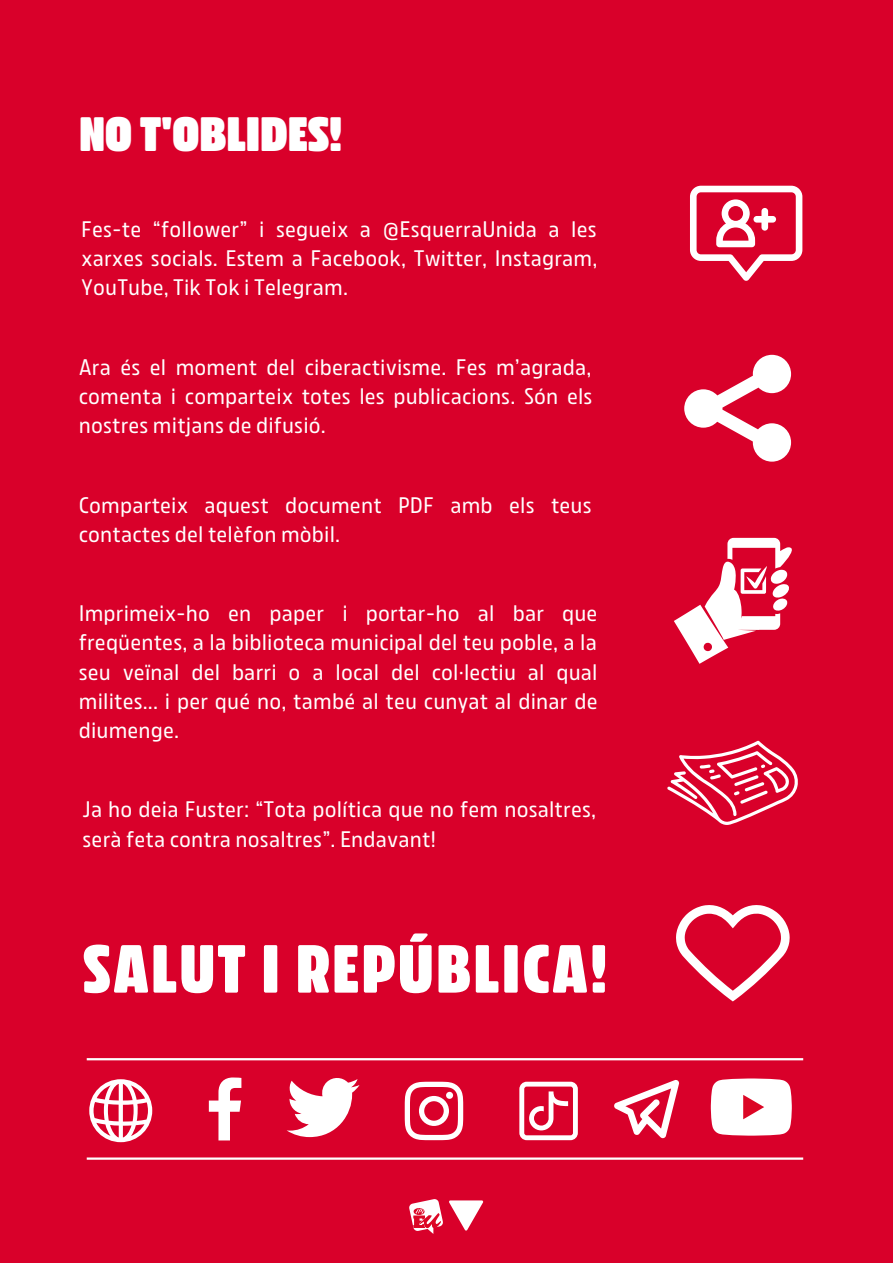
<style>
.page{position:relative;width:893px;height:1264px;background:#fff}
.page>*{position:absolute;margin:0;border:0;box-sizing:border-box;transform-origin:0 0}
.t1{font:800 63.3px "Izquierda Condensada";letter-spacing:.04em;color:#fff}
.t2{font:900 45px "Izquierda Condensada";color:#fff}
.t3{font:300 21px/29.2px "Izquierda";letter-spacing:.04em;color:#fff;text-align:justify}
</style>
<div class="page">
<div style="left:0;top:0;width:892px;height:1262px;background:#d9002a"></div>
<svg style="left:209px;top:1077px;width:32px;height:63px"></svg>
<svg style="left:287px;top:1078px;width:72px;height:59px"></svg>
<svg style="left:404px;top:1081px;width:59px;height:59px"></svg>
<div style="left:446px;top:1091px;width:7px;height:7px;background:#fff;border-radius:50%"></div>
<svg style="left:519px;top:1081px;width:58px;height:59px"></svg>
<svg style="left:710px;top:1078px;width:81px;height:57px;background:#fae0e4"></svg>
<svg style="left:89px;top:1079px;width:63px;height:63px"></svg>
<svg style="left:614px;top:1080px;width:65px;height:58px"></svg>
<svg style="left:684px;top:355px;width:107px;height:106px"></svg>
<svg style="left:674px;top:538px;width:117px;height:125px"></svg>
<svg style="left:690px;top:186px;width:112px;height:95px"></svg>
<svg style="left:667px;top:740px;width:131px;height:85px"></svg>
<svg style="left:676px;top:905px;width:113px;height:96px"></svg>
<hr style="left:87px;top:1058px;width:716px;height:2px;background:#fff">
<hr style="left:87px;top:1157px;width:716px;height:2px;background:#fff">
<svg style="left:409px;top:1199px;width:74px;height:34px"></svg>
<h2 class="t2" style="left:79px;top:104px;width:265px">NO T'OBLIDES!</h2>
<p class="t3" style="left:82px;top:214px;width:517px">Fes-te “follower” i segueix a @EsquerraUnida a les xarxes socials. Estem a Facebook, Twitter, Instagram, YouTube, Tik Tok i Telegram.</p>
<p class="t3" style="left:79px;top:352px;width:514px">Ara és el moment del ciberactivisme. Fes m’agrada, comenta i comparteix totes les publicacions. Són els nostres mitjans de difusió.</p>
<p class="t3" style="left:79px;top:489px;width:513px">Comparteix aquest document PDF amb els teus contactes del telèfon mòbil.</p>
<p class="t3" style="left:79px;top:598px;width:519px">Imprimeix-ho en paper i portar-ho al bar que freqüentes, a la biblioteca municipal del teu poble, a la seu veïnal del barri o a local del col·lectiu al qual milites... i per qué no, també al teu cunyat al dinar de diumenge.</p>
<p class="t3" style="left:83px;top:794px;width:514px">Ja ho deia Fuster: “Tota política que no fem nosaltres, serà feta contra nosaltres”. Endavant!</p>
<h1 class="t1" style="left:83px;top:926px;width:526px">SALUT I REPÚBLICA!</h1>
</div>
